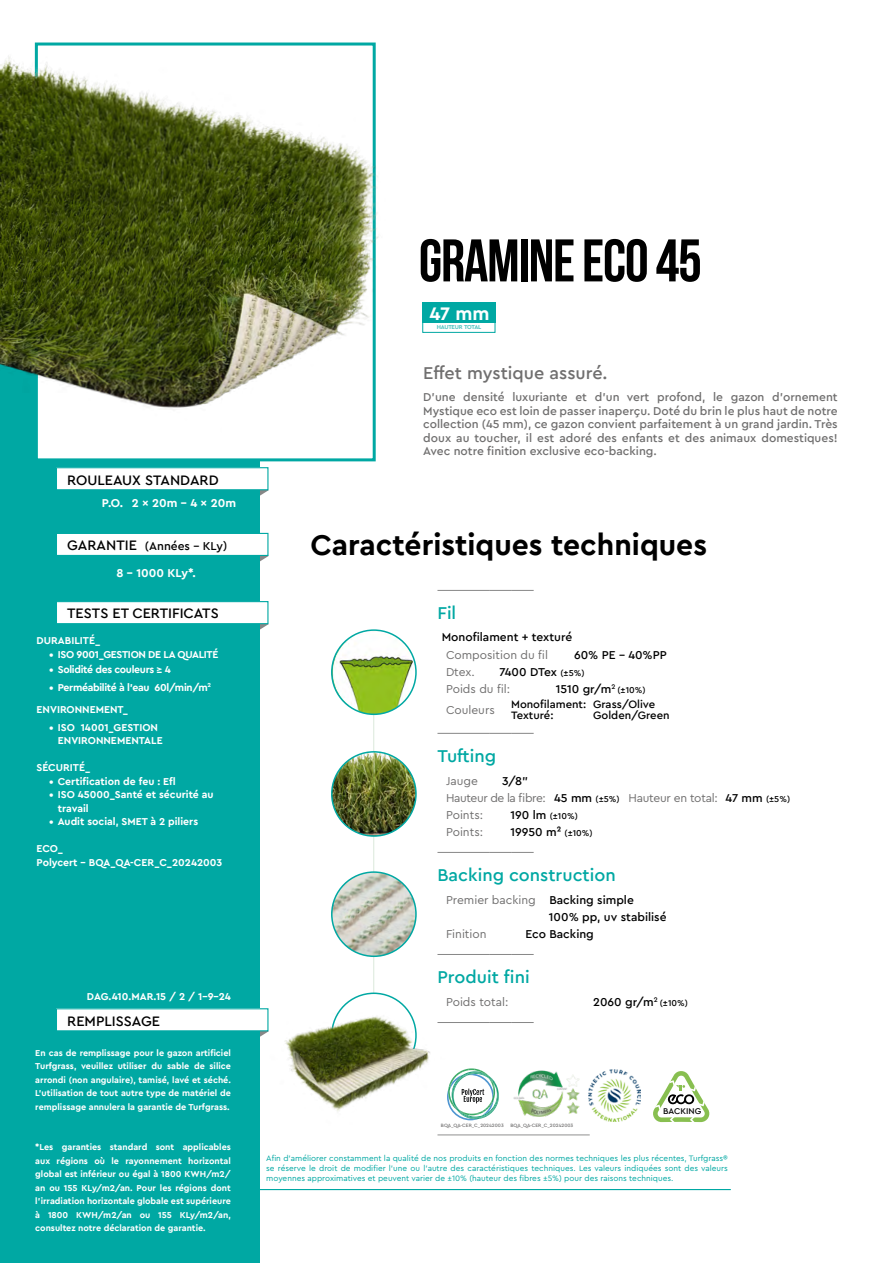
<style>
.page{position:relative;width:893px;height:1263px;background:#fff}
.page>*{position:absolute;margin:0;border:0;box-sizing:border-box;transform-origin:0 0}
.t1{font:700 60px "Bebas Neue";letter-spacing:-.02em;color:#000}
.t2{font:700 30px "Cera Pro";color:#000}
.t3{font:700 19.2px "Cera Pro";color:#fff}
.t4{font:500 18px "Cera Pro";color:#00a8a3}
.t5{font:500 18px "Cera Pro";color:#706f6f}
.t6{font:500 14.4px "Cera Pro";color:#000}
.t7{font:500 12px/13.5px "Cera Pro";color:#706f6f;text-align:justify}
.t8{font:500 12px/16.8px "Cera Pro";color:#000}
.t9{font:12px/17px "Cera Pro";color:#706f6f}
.t10{font:700 12px "Cera Pro";color:#fff}
.t11{font:12px/17px "Cera Pro";letter-spacing:-.03em;color:#706f6f}
.t12{font:12px "Cera Pro";letter-spacing:-.02em;color:#706f6f}
.t13{font:500 11.25px/11.2px "Cera Pro";color:#000}
.t14{font:700 10.5px/13.5px "Cera Pro";color:#fff}
.t15{font:700 10.5px/22px "Cera Pro";letter-spacing:-.03em;color:#fff}
.t16{font:700 9px/13.5px "Cera Pro";color:#fff;text-align:justify}
.t17{font:500 9px/17.4px "Cera Pro";color:#000}
.t18{font:500 8.7px "Cera Pro";color:#000}
.t19{font:8.25px/9.9px "Cera Pro";color:#00a8a3;text-align:justify}
.t20{font:700 6px "Cera Pro";letter-spacing:-.04em;color:#4dc2bf}
.t21{font:500 4.95px "Cera Pro";color:#706f6f}
.s1{font-size:14.4px}
.s2{font-size:9px}
.s3{font-size:12px}
</style>
<div class="page">
<hr style="left:227px;top:1189px;width:504px;height:1px;background:#00a8a3">
<svg style="left:259px;top:556px;width:9px;height:15px"></svg>
<svg style="left:259px;top:490px;width:9px;height:16px"></svg>
<svg style="left:259px;top:624px;width:9px;height:16px"></svg>
<div style="left:0;top:294px;width:259px;height:969px;background:#00a8a3"></div>
<div style="left:35px;top:43px;width:341px;height:418px;background:#fff;border:3px solid #00a8a3"></div>
<hr style="left:373px;top:635px;width:1px;height:389px;background:#dce9db">
<img style="left:588px;top:1069px;width:52px;height:52px">
<img style="left:513px;top:1070px;width:67px;height:47px">
<svg style="left:449px;top:1068px;width:50px;height:52px"></svg>
<hr style="left:437px;top:1134px;width:153px;height:1px;background:#9d9d9c">
<svg style="left:332px;top:993px;width:84px;height:84px"></svg>
<img style="left:0;top:42px;width:379px;height:408px">
<img style="left:259px;top:1004px;width:190px;height:127px">
<img style="left:332px;top:630px;width:84px;height:84px;border-radius:42px">
<div style="left:331px;top:629px;width:86px;height:86px;border:2px solid #00a8a3;border-radius:50%"></div>
<img style="left:332px;top:872px;width:84px;height:84px;border-radius:42px">
<div style="left:331px;top:871px;width:86px;height:86px;border:2px solid #00a8a3;border-radius:50%"></div>
<img style="left:332px;top:752px;width:84px;height:84px;border-radius:42px">
<div style="left:331px;top:751px;width:86px;height:86px;border:2px solid #00a8a3;border-radius:50%"></div>
<hr style="left:437px;top:590px;width:53px;height:1px;background:#878787">
<svg style="left:490px;top:590px;width:44px;height:1px"></svg>
<hr style="left:437px;top:733px;width:53px;height:1px;background:#878787">
<svg style="left:490px;top:733px;width:44px;height:1px"></svg>
<hr style="left:437px;top:852px;width:53px;height:1px;background:#878787">
<svg style="left:490px;top:852px;width:44px;height:1px"></svg>
<hr style="left:437px;top:954px;width:53px;height:1px;background:#878787">
<svg style="left:490px;top:954px;width:44px;height:1px"></svg>
<hr style="left:437px;top:1022px;width:53px;height:1px;background:#878787">
<svg style="left:490px;top:1022px;width:44px;height:1px"></svg>
<div style="left:56px;top:533px;width:212px;height:22px;background:#fff"></div>
<div style="left:56px;top:533px;width:212px;height:23px;border:1px solid #00a8a3"></div>
<div style="left:56px;top:468px;width:212px;height:22px;background:#fff"></div>
<div style="left:56px;top:467px;width:212px;height:23px;border:1px solid #00a8a3"></div>
<div style="left:56px;top:602px;width:212px;height:22px;background:#fff"></div>
<div style="left:56px;top:601px;width:212px;height:23px;border:1px solid #00a8a3"></div>
<div style="left:56px;top:1009px;width:212px;height:22px;background:#fff"></div>
<div style="left:56px;top:1008px;width:212px;height:23px;border:1px solid #00a8a3"></div>
<div style="left:422px;top:321px;width:73px;height:12px;border:1px solid #00a8a3"></div>
<div style="left:422px;top:302px;width:73px;height:21px;background:#00a8a3"></div>
<svg style="left:653px;top:1071px;width:57px;height:52px"></svg>
<h3 class="t6" style="left:67px;top:470px;width:153px">ROULEAUX STANDARD</h3>
<h3 class="t10" style="left:102px;top:495px;width:23px">P.O.</h3>
<h3 class="t10" style="left:132px;top:495px;width:106px">2 x 20m - 4 x 20m</h3>
<h3 class="t8" style="left:67px;top:537px;width:162px"><span class="s1">GARANTIE</span> (Années - KLy)</h3>
<h3 class="t10" style="left:117px;top:565px;width:81px">8 - 1000 KLy*.</h3>
<h3 class="t6" style="left:67px;top:604px;width:153px">TESTS ET CERTIFICATS</h3>
<p class="t14" style="left:37px;top:633px;width:65px">DURABILITÉ_</p>
<p class="t15" style="left:49px;top:643px;width:171px">• ISO 9001_GESTION DE LA QUALITÉ</p>
<p class="t15" style="left:49px;top:658px;width:123px">• Solidité des couleurs ≥ 4</p>
<p class="t15" style="left:37px;top:676px;width:176px;text-indent:13px">• Perméabilité à l’eau 60l/min/m<sup>2<br></sup>ENVIRONNEMENT_</p>
<p class="t14" style="left:58px;top:720px;width:106px;text-indent:-9px">• ISO 14001_GESTION<br>ENVIRONNEMENTALE</p>
<p class="t14" style="left:37px;top:760px;width:55px">SÉCURITÉ_</p>
<p class="t14" style="left:49px;top:774px;width:128px">• Certification de feu : Efl</p>
<p class="t14" style="left:58px;top:787px;width:157px;text-indent:-9px">• ISO 45000_Santé et sécurité au travail</p>
<p class="t14" style="left:49px;top:814px;width:150px">• Audit social, SMET à 2 piliers</p>
<p class="t14" style="left:37px;top:841px;width:187px">ECO_<br>Polycert - BQA_QA-CER_C_20242003</p>
<p class="t14" style="left:87px;top:989px;width:145px">DAG.410.MAR.15 / 2 / 1-9-24</p>
<h3 class="t6" style="left:67px;top:1011px;width:94px">REMPLISSAGE</h3>
<p class="t16" style="left:35px;top:1046px;width:197px">En cas de remplissage pour le gazon artificiel Turfgrass, veuillez utiliser du sable de silice arrondi (non angulaire), tamisé, lavé et séché.<br>L’utilisation de tout autre type de matériel de remplissage annulera la garantie de Turfgrass.</p>
<p class="t16" style="left:35px;top:1140px;width:197px">*Les garanties standard sont applicables aux régions où le rayonnement horizontal global est inférieur ou égal à 1800 KWH/m2/ an ou 155 KLy/m2/an. Pour les régions dont l’irradiation horizontale globale est supérieure à 1800 KWH/m2/an ou 155 KLy/m2/an, consultez notre déclaration de garantie.</p>
<h1 class="t1" style="left:419px;top:228px;width:285px">GRAMINE ECO 45</h1>
<h3 class="t3" style="left:429px;top:300px;width:62px">47 mm</h3>
<p class="t20" style="left:437px;top:323px;width:46px">HAUTEUR TOTAL</p>
<h3 class="t5" style="left:423px;top:361px;width:186px">Effet mystique assuré.</h3>
<p class="t7" style="left:423px;top:390px;width:416px">D’une densité luxuriante et d’un vert profond, le gazon d’ornement Mystique eco est loin de passer inaperçu. Doté du brin le plus haut de notre collection (45 mm), ce gazon convient parfaitement à un grand jardin. Très doux au toucher, il est adoré des enfants et des animaux domestiques!<br>Avec notre finition exclusive eco-backing.</p>
<h2 class="t2" style="left:310px;top:524px;width:398px">Caractéristiques techniques</h2>
<h3 class="t4" style="left:437px;top:601px;width:20px">Fil</h3>
<h3 class="t9" style="left:446px;top:646px;width:103px">Composition du fil<br>Dtex.<br>Poids du fil:</h3>
<h3 class="t9" style="left:446px;top:700px;width:50px">Couleurs</h3>
<p class="t13" style="left:511px;top:698px;width:77px">Monofilament:<br>Texturé:</p>
<h3 class="t4" style="left:437px;top:744px;width:60px">Tufting</h3>
<h3 class="t11" style="left:446px;top:772px;width:101px">Jauge<br>Hauteur de la fibre:</h3>
<h3 class="t8" style="left:442px;top:628px;width:132px">Monofilament + texturé</h3>
<h3 class="t8" style="left:574px;top:646px;width:94px">60% PE - 40%PP</h3>
<h3 class="t8" style="left:556px;top:663px;width:91px;text-indent:-56px">7400 DTex <span class="s2">(±5%)<br></span>1510 gr/m<sup>2</sup> <span class="s2">(±10%)</span></h3>
<p class="t13" style="left:593px;top:698px;width:78px">Grass/Olive<br>Golden/Green</p>
<h3 class="t8" style="left:502px;top:772px;width:27px">3/8”</h3>
<p class="t17" style="left:510px;top:790px;width:111px;text-indent:44px"><span class="s3">45 mm</span> (±5%)<br><span class="s3">190 lm</span> (±10%)</p>
<h3 class="t8" style="left:510px;top:823px;width:84px">19950 m² <span class="s2">(±10%)</span></h3>
<h3 class="t12" style="left:628px;top:790px;width:91px">Hauteur en total:</h3>
<h3 class="t9" style="left:446px;top:806px;width:39px">Points:<br>Points:</h3>
<h3 class="t4" style="left:437px;top:863px;width:180px">Backing construction</h3>
<h3 class="t9" style="left:446px;top:891px;width:91px">Premier backing</h3>
<h3 class="t8" style="left:549px;top:908px;width:119px">100% pp, uv stabilisé</h3>
<h3 class="t9" style="left:446px;top:925px;width:42px">Finition</h3>
<h3 class="t4" style="left:437px;top:965px;width:94px">Produit fini</h3>
<h3 class="t9" style="left:446px;top:993px;width:64px">Poids total:</h3>
<h3 class="t8" style="left:549px;top:891px;width:86px">Backing simple</h3>
<h3 class="t8" style="left:526px;top:925px;width:70px">Eco Backing</h3>
<h3 class="t8" style="left:593px;top:993px;width:96px">2060 gr/m<sup>2</sup> <span class="s2">(±10%)</span></h3>
<p class="t17" style="left:726px;top:790px;width:66px"><span class="s3">47 mm</span> (±5%)</p>
<p class="t21" style="left:441px;top:1122px;width:64px">BQA_QA-CER_C_20242003</p>
<p class="t21" style="left:510px;top:1122px;width:64px">BQA_QA-CER_C_20242003</p>
<p class="t18" style="left:663px;top:1105px;width:40px">BACKING</p>
<p class="t19" style="left:266px;top:1153px;width:463px">Afin d’améliorer constamment la qualité de nos produits en fonction des normes techniques les plus récentes, Turfgrass® se réserve le droit de modifier l’une ou l’autre des caractéristiques techniques. Les valeurs indiquées sont des valeurs moyennes approximatives et peuvent varier de ±10% (hauteur des fibres ±5%) pour des raisons techniques.</p>
</div>
